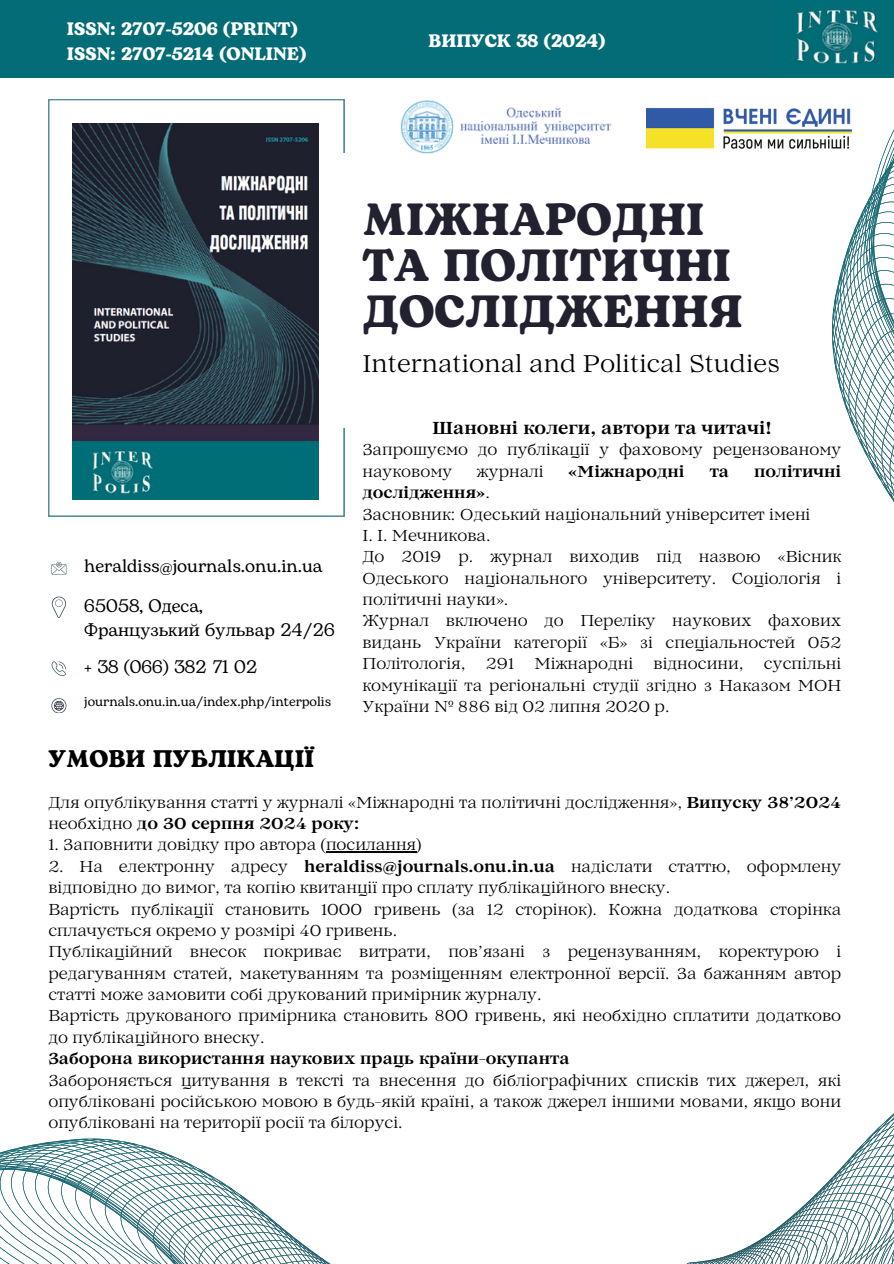
<style>
.page{position:relative;width:894px;height:1264px;background:#fff}
.page>*{position:absolute;margin:0;border:0;box-sizing:border-box;transform-origin:0 0}
.t1{font:700 45px/46.2px "Bogart";color:#212130}
.t2{font:24px "Lovelace Text";color:#000}
.t3{font:700 24px "Bogart";color:#000}
.t4{font:18.15px/24.8px "Bogart";color:#000}
.t5{font:700 18px/24.8px "Bogart";color:#fff}
.t6{font:700 17.25px "Lovelace Text";color:#000}
.t7{font:15.75px/21.3px "Lovelace Text";color:#000}
.t8{font:700 15.75px "Lovelace Text";color:#000}
.t9{font:13.5px "Bogart";color:#000}
.s1{font-weight:700}
</style>
<div class="page">
<div style="left:0;top:0;width:893px;height:78px;background:#046c76"></div>
<svg style="left:48px;top:99px;width:296px;height:417px"></svg>
<div style="left:257px;top:153px;width:140px;height:274px;background:#fff"></div>
<svg style="left:51px;top:561px;width:15px;height:13px"></svg>
<svg style="left:52px;top:596px;width:14px;height:22px"></svg>
<svg style="left:51px;top:661px;width:15px;height:15px"></svg>
<svg style="left:51px;top:698px;width:15px;height:14px"></svg>
<img style="left:73px;top:123px;width:245px;height:376px">
<svg style="left:832px;top:131px;width:61px;height:370px"></svg>
<img style="left:796px;top:9px;width:82px;height:55px">
<img style="left:400px;top:100px;width:212px;height:54px">
<img style="left:646px;top:108px;width:211px;height:44px">
<hr style="left:326px;top:851px;width:90px;height:1px;background:#000">
<svg style="left:688px;top:1114px;width:205px;height:149px"></svg>
<svg style="left:0;top:1138px;width:329px;height:125px"></svg>
<p class="t5" style="left:67px;top:17px;width:241px">ISSN: 2707-5206 (PRINT)<br>ISSN: 2707-5214 (ONLINE)</p>
<h5 class="t5" style="left:428px;top:29px;width:178px">ВИПУСК 38 (2024)</h5>
<p class="t4" style="left:84px;top:554px;width:240px">heraldiss@journals.onu.in.ua</p>
<h1 class="t4" style="left:84px;top:594px;width:252px">65058, Одеса,<br>Французький бульвар 24/26</h1>
<h3 class="t4" style="left:84px;top:655px;width:175px">+ 38 (066) 382 71 02</h3>
<h6 class="t9" style="left:84px;top:691px;width:248px">journals.onu.in.ua/index.php/interpolis</h6>
<p class="t1" style="left:362px;top:198px;width:382px">МІЖНАРОДНІ<br>ТА ПОЛІТИЧНІ<br>ДОСЛІДЖЕННЯ</p>
<p class="t2" style="left:362px;top:355px;width:418px">International and Political Studies</p>
<h5 class="t6" style="left:432px;top:421px;width:341px">Шановні колеги, автори та читачі!</h5>
<h5 class="t7" style="left:362px;top:441px;width:480px">Запрошуємо до публікації у фаховому рецензованому науковому</h5>
<h5 class="t7" style="left:477px;top:462px;width:68px">журналі</h5>
<h5 class="t8" style="left:568px;top:465px;width:118px">«Міжнародні</h5>
<h5 class="t8" style="left:709px;top:465px;width:21px">та</h5>
<h5 class="t8" style="left:754px;top:465px;width:89px">політичні</h5>
<h5 class="t7" style="left:362px;top:484px;width:480px"><span class="s1">дослідження»</span>.<br>Засновник: Одеський національний університет імені<br>І. І. Мечникова.<br>До 2019 р. журнал виходив під назвою «Вісник Одеського національного університету. Соціологія і політичні науки».<br>Журнал включено до Переліку наукових фахових видань України категорії «Б» зі спеціальностей 052<br>Політологія,</h5>
<h5 class="t7" style="left:362px;top:655px;width:480px;text-align:justify;text-indent:401px">суспільні комунікації та регіональні студії згідно з Наказом МОН України № 886 від 02 липня 2020 р.</h5>
<h5 class="t7" style="left:486px;top:655px;width:30px">291</h5>
<h5 class="t7" style="left:534px;top:655px;width:100px">Міжнародні</h5>
<h5 class="t7" style="left:653px;top:655px;width:92px">відносини,</h5>
<h5 class="t3" style="left:48px;top:741px;width:266px">УМОВИ ПУБЛІКАЦІЇ</h5>
<p class="t7" style="left:48px;top:793px;width:794px">Для опублікування статті у журналі «Міжнародні та політичні дослідження», <span class="s1">Випуску 38’2024 </span>необхідно <span class="s1">до 30 серпня 2024 року:</span></p>
<p class="t7" style="left:48px;top:836px;width:375px">1. Заповнити довідку про автора (посилання)</p>
<p class="t7" style="left:48px;top:857px;width:794px">2. На електронну адресу <span class="s1">heraldiss@journals.onu.in.ua</span> надіслати статтю, оформлену відповідно до вимог, та копію квитанції про сплату публікаційного внеску.<br>Вартість публікації становить 1000 гривень (за 12 сторінок). Кожна додаткова сторінка сплачується окремо у розмірі 40 гривень.<br>Публікаційний внесок покриває витрати, пов’язані з рецензуванням, коректурою і редагуванням статей, макетуванням та розміщенням електронної версії. За бажанням автор статті може замовити собі друкований примірник журналу.<br>Вартість друкованого примірника становить 800 гривень, які необхідно сплатити додатково до публікаційного внеску.<br><span class="s1">Заборона використання наукових праць країни-окупанта<br></span>Забороняється цитування в тексті та внесення до бібліографічних списків тих джерел, які опубліковані російською мовою в будь-якій країні, а також джерел іншими мовами, якщо вони опубліковані на території росії та білорусі.</p>
</div>
